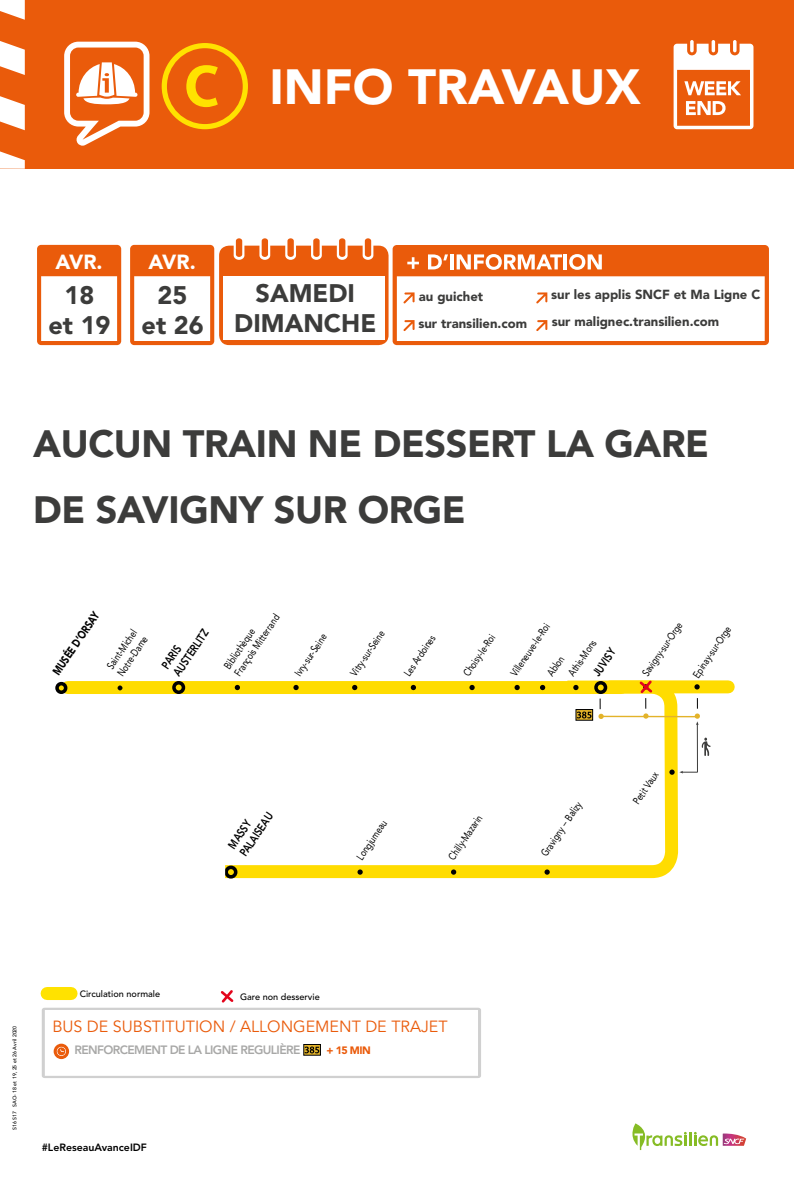
<style>
.page{position:relative;width:794px;height:1191px;background:#fff}
.page>*{position:absolute;margin:0;border:0;box-sizing:border-box;transform-origin:0 0}
.t1{font:900 49px "Avenir LT Std";color:#fff}
.t2{font:900 37.8px/66.5px "Avenir LT Std";letter-spacing:-.01em;color:#3c3c3b}
.t3{font:900 25.2px/30.3px "Avenir LT Std";color:#3c3c3b;text-align:center}
.t4{font:900 20.3px "Avenir LT Std";letter-spacing:-.03em;color:#fff}
.t5{font:16.1px "Avenir LT Std";color:#ea5b0b}
.t6{font:900 13.09px "Avenir LT Std";color:#3c3c3b}
.t7{font:800 12.04px "Avenir LT Std";letter-spacing:-.05em;color:#a8a8a7}
.t8{font:800 11.55px/13.9px "Avenir LT Std";color:#000;scale:.8 1}
.t9{font:900 11.55px "Avenir LT Std";color:#000;scale:.78 1}
.t10{font:900 10.67px "Avenir LT Std";color:#ea5b0b}
.t11{font:10.5px/12.6px "Avenir LT Std";color:#000;scale:.78 1}
.t12{font:800 10.5px "Avenir LT Std";color:#000}
.t13{font:500 9.13px "Avenir LT Std";color:#000}
.t14{font:500 5.25px "Avenir LT Std";color:#000}
</style>
<div class="page">
<div style="left:0;top:0;width:794px;height:168px;background:#ea5b0b"></div>
<svg style="left:162px;top:43px;width:86px;height:86px"></svg>
<svg style="left:64px;top:42px;width:85px;height:104px"></svg>
<svg style="left:673px;top:40px;width:80px;height:89px"></svg>
<svg style="left:0;top:41px;width:25px;height:34px"></svg>
<svg style="left:0;top:0;width:25px;height:20px"></svg>
<svg style="left:0;top:96px;width:25px;height:34px"></svg>
<svg style="left:0;top:151px;width:25px;height:18px"></svg>
<div style="left:219px;top:246px;width:169px;height:99px;background:#ea5b0b;border-radius:10px"></div>
<svg style="left:234px;top:238px;width:10px;height:22px"></svg>
<svg style="left:259px;top:238px;width:11px;height:22px"></svg>
<svg style="left:337px;top:238px;width:10px;height:22px"></svg>
<svg style="left:285px;top:238px;width:11px;height:22px"></svg>
<svg style="left:362px;top:238px;width:11px;height:22px"></svg>
<svg style="left:311px;top:238px;width:11px;height:22px"></svg>
<div style="left:223px;top:276px;width:161px;height:63px;background:#fff"></div>
<svg style="left:130px;top:245px;width:84px;height:100px"></svg>
<svg style="left:392px;top:245px;width:377px;height:100px"></svg>
<svg style="left:37px;top:245px;width:84px;height:100px"></svg>
<div style="left:610px;top:680px;width:118px;height:13px;background:#ffdc00"></div>
<svg style="left:55px;top:680px;width:624px;height:199px"></svg>
<div style="left:174px;top:683px;width:9px;height:9px;background:#ffdc00;border-radius:50%"></div>
<div style="left:172px;top:681px;width:13px;height:13px;border:4px solid #000;border-radius:50%"></div>
<div style="left:594px;top:681px;width:13px;height:13px;border:4px solid #000;border-radius:50%"></div>
<svg style="left:235px;top:685px;width:5px;height:5px"></svg>
<svg style="left:293px;top:685px;width:6px;height:5px"></svg>
<svg style="left:352px;top:685px;width:5px;height:5px"></svg>
<svg style="left:411px;top:685px;width:5px;height:5px"></svg>
<svg style="left:469px;top:685px;width:6px;height:5px"></svg>
<svg style="left:514px;top:685px;width:6px;height:5px"></svg>
<svg style="left:540px;top:685px;width:5px;height:5px"></svg>
<svg style="left:573px;top:685px;width:5px;height:5px"></svg>
<svg style="left:357px;top:869px;width:6px;height:5px"></svg>
<svg style="left:451px;top:869px;width:5px;height:5px"></svg>
<svg style="left:544px;top:869px;width:6px;height:5px"></svg>
<svg style="left:118px;top:685px;width:4px;height:5px"></svg>
<div style="left:57px;top:683px;width:9px;height:9px;background:#ffdc00;border-radius:50%"></div>
<div style="left:55px;top:682px;width:12px;height:12px;border:4px solid #000;border-radius:50%"></div>
<div style="left:226px;top:867px;width:10px;height:10px;background:#ffdc00;border-radius:50%"></div>
<div style="left:224px;top:865px;width:13px;height:13px;border:4px solid #000;border-radius:50%"></div>
<div style="left:0;top:839px;width:225px;height:51px;background:#fff"></div>
<svg style="left:42px;top:987px;width:439px;height:91px"></svg>
<div style="left:576px;top:709px;width:16px;height:11px;border:1px solid #000"></div>
<svg style="left:577px;top:711px;width:14px;height:7px"></svg>
<svg style="left:598px;top:680px;width:112px;height:95px"></svg>
<svg style="left:632px;top:1123px;width:114px;height:27px"></svg>
<h1 class="t1" style="left:269px;top:57px;width:373px">INFO TRAVAUX</h1>
<h3 class="t4" style="left:55px;top:249px;width:49px">AVR.</h3>
<h3 class="t3" style="left:48px;top:279px;width:64px">18<br>et 19</h3>
<h3 class="t4" style="left:148px;top:249px;width:49px">AVR.</h3>
<h3 class="t3" style="left:141px;top:279px;width:64px">25<br>et 26</h3>
<p class="t6" style="left:419px;top:288px;width:66px">au guichet</p>
<h3 class="t3" style="left:234px;top:278px;width:143px">SAMEDI<br>DIMANCHE</h3>
<p class="t6" style="left:418px;top:316px;width:110px">sur transilien.com</p>
<p class="t6" style="left:551px;top:286px;width:211px">sur les applis SNCF et Ma Ligne C</p>
<p class="t6" style="left:552px;top:314px;width:169px">sur malignec.transilien.com</p>
<h2 class="t2" style="left:33px;top:410px;width:677px">AUCUN TRAIN NE DESSERT LA GARE<br>DE SAVIGNY SUR ORGE</h2>
<p class="t9" style="left:50px;top:670px;width:96px;rotate:-56deg">MUSÉE D’ORSAY</p>
<p class="t11" style="left:104px;top:664px;width:60px;rotate:-56deg">Saint-Michel</p>
<p class="t11" style="left:115px;top:671px;width:60px;rotate:-56deg">Notre-Dame</p>
<p class="t8" style="left:159px;top:663px;width:69px;rotate:-56deg">PARIS<br>AUSTERLITZ</p>
<p class="t11" style="left:221px;top:664px;width:94px;rotate:-56deg">Bibliothèque<br>François Mitterrand</p>
<p class="t11" style="left:292px;top:671px;width:64px;rotate:-56deg">Ivry-sur-Seine</p>
<p class="t11" style="left:348px;top:671px;width:69px;rotate:-56deg">Vitry-sur-Seine</p>
<p class="t11" style="left:401px;top:671px;width:62px;rotate:-56deg">Les Ardoines</p>
<p class="t11" style="left:460px;top:671px;width:64px;rotate:-56deg">Choisy-le-Roi</p>
<p class="t11" style="left:508px;top:671px;width:80px;rotate:-56deg">Villeneuve-le-Roi</p>
<p class="t11" style="left:549px;top:660px;width:55px;line-height:17.5px;text-indent:-12px;rotate:-56deg">Ablon<br>Athis-Mons</p>
<p class="t8" style="left:590px;top:671px;width:40px;rotate:-56deg">JUVISY</p>
<p class="t11" style="left:639px;top:671px;width:83px;rotate:-56deg">Savigny-sur-Orge</p>
<p class="t11" style="left:690px;top:673px;width:78px;rotate:-56deg">Epinay-sur-Orge</p>
<p class="t8" style="left:225px;top:843px;width:64px;rotate:-56deg">MASSY<br>PALAISEAU</p>
<p class="t11" style="left:354px;top:855px;width:60px;rotate:-56deg">Longjumeau</p>
<p class="t11" style="left:446px;top:855px;width:68px;rotate:-56deg">Chilly-Mazarin</p>
<p class="t11" style="left:538px;top:851px;width:83px;rotate:-56deg">Gravigny − Balizy</p>
<p class="t11" style="left:630px;top:799px;width:49px;rotate:-56deg">Petit Vaux</p>
<p class="t14" style="left:12px;top:1130px;width:106px;rotate:-90deg">S16 S17 SAO- 18 et 19, 25 et 26 Avril 2020</p>
<p class="t13" style="left:80px;top:988px;width:82px">Circulation normale</p>
<p class="t13" style="left:240px;top:991px;width:81px">Gare non desservie</p>
<h3 class="t5" style="left:52px;top:1017px;width:397px">BUS DE SUBSTITUTION / ALLONGEMENT DE TRAJET</h3>
<p class="t7" style="left:74px;top:1042px;width:227px">RENFORCEMENT DE LA LIGNE REGULIÈRE</p>
<p class="t10" style="left:326px;top:1043px;width:46px">+ 15 MIN</p>
<p class="t12" style="left:42px;top:1141px;width:107px">#LeReseauAvanceIDF</p>
</div>
